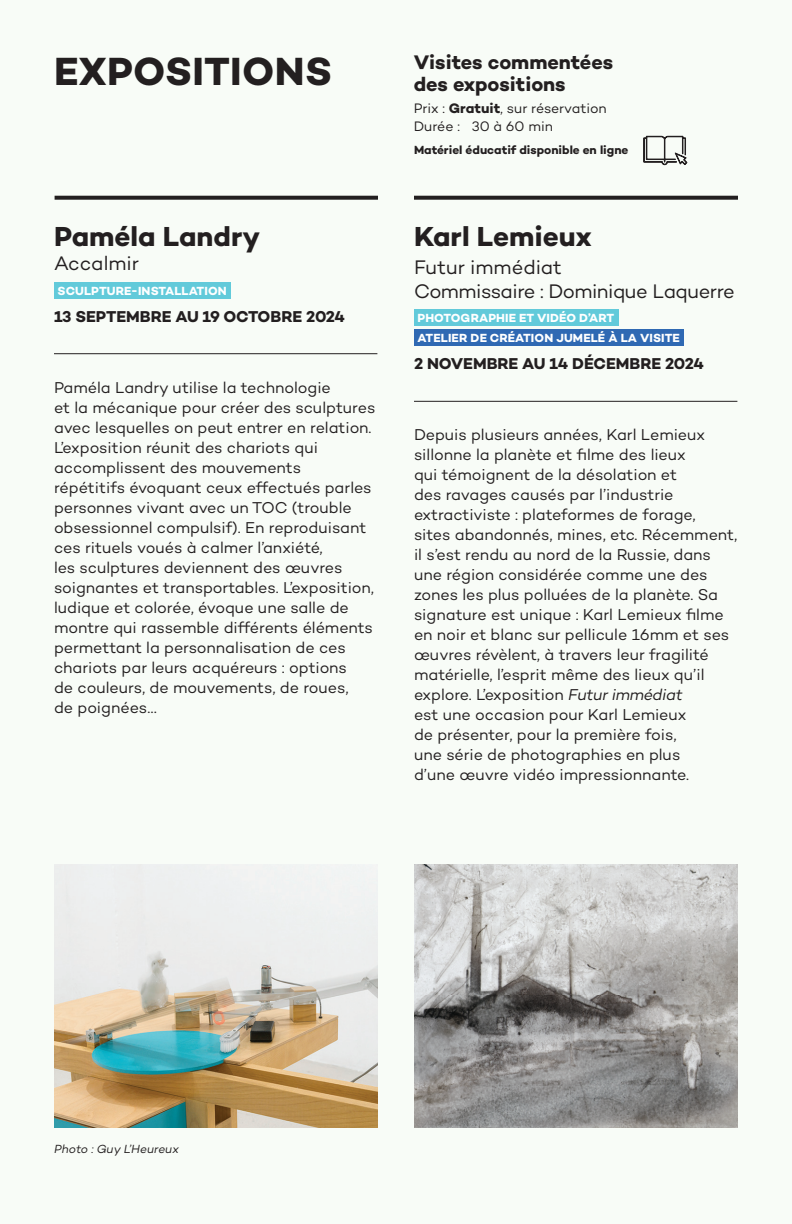
<style>
.page{position:relative;width:792px;height:1224px;background:#f8fcf7}
.page>*{position:absolute;margin:0;border:0;box-sizing:border-box;transform-origin:0 0}
.t1{font:700 40px "Campton";letter-spacing:.01em;color:#231f20}
.t2{font:700 28px "Campton";color:#231f20}
.t3{font:20px/24px "Campton";letter-spacing:-.02em;color:#231f20}
.t4{font:700 20px/22px "Campton";color:#231f20}
.t5{font:20px "Campton";color:#231f20}
.t6{font:16px/20px "Campton";letter-spacing:-.005em;color:#231f20}
.t7{font:700 16px "Campton";letter-spacing:-.005em;color:#231f20}
.t8{font:14px/18px "Campton";color:#231f20}
.t9{font:700 12px/20px "Campton";letter-spacing:.01em;color:#fff}
.t10{font:700 12px "Campton";color:#231f20}
.t11{font:italic 12px "Campton";letter-spacing:-.005em;color:#231f20}
.s1{font-weight:700}
.s2{font-style:italic}
</style>
<div class="page">
<img style="left:414px;top:865px;width:324px;height:262px">
<img style="left:54px;top:865px;width:324px;height:262px">
<div style="left:54px;top:282px;width:176px;height:16px;background:#62cada"></div>
<hr style="left:54px;top:353px;width:323px;height:1px;background:#231f20">
<div style="left:414px;top:309px;width:204px;height:17px;background:#62cada"></div>
<div style="left:414px;top:329px;width:270px;height:17px;background:#2f69b3"></div>
<hr style="left:414px;top:401px;width:323px;height:1px;background:#231f20">
<svg style="left:55px;top:196px;width:323px;height:4px"></svg>
<svg style="left:414px;top:196px;width:324px;height:4px"></svg>
<svg style="left:643px;top:136px;width:45px;height:30px"></svg>
<h1 class="t1" style="left:54px;top:46px;width:279px">EXPOSITIONS</h1>
<h2 class="t2" style="left:54px;top:219px;width:208px">Paméla Landry</h2>
<p class="t5" style="left:54px;top:251px;width:87px">Accalmir</p>
<p class="t9" style="left:58px;top:280px;width:171px">SCULPTURE-INSTALLATION</p>
<p class="t7" style="left:54px;top:306px;width:292px">13 SEPTEMBRE AU 19 OCTOBRE 2024</p>
<p class="t6" style="left:54px;top:377px;width:323px">Paméla Landry utilise la technologie<br>et la mécanique pour créer des sculptures avec lesquelles on peut entrer en relation.<br>L’exposition réunit des chariots qui accomplissent des mouvements répétitifs évoquant ceux effectués parles personnes vivant avec un TOC (trouble obsessionnel compulsif). En reproduisant ces rituels voués à calmer l’anxiété,<br>les sculptures deviennent des œuvres soignantes et transportables. L’exposition, ludique et colorée, évoque une salle de montre qui rassemble différents éléments permettant la personnalisation de ces chariots par leurs acquéreurs : options<br>de couleurs, de mouvements, de roues,<br>de poignées…</p>
<p class="t4" style="left:414px;top:51px;width:201px">Visites commentées des expositions</p>
<p class="t8" style="left:414px;top:99px;width:194px">Prix : <span class="s1">Gratuit</span>, sur réservation<br>Durée : 30 à 60 min</p>
<p class="t10" style="left:414px;top:143px;width:216px">Matériel éducatif disponible en ligne</p>
<h2 class="t2" style="left:414px;top:219px;width:179px">Karl Lemieux</h2>
<p class="t3" style="left:414px;top:255px;width:322px">Futur immédiat<br>Commissaire : Dominique Laquerre</p>
<p class="t9" style="left:418px;top:308px;width:264px">PHOTOGRAPHIE ET VIDÉO D’ART<br>ATELIER DE CRÉATION JUMELÉ À LA VISITE</p>
<p class="t7" style="left:414px;top:354px;width:291px">2 NOVEMBRE AU 14 DÉCEMBRE 2024</p>
<p class="t6" style="left:414px;top:424px;width:325px">Depuis plusieurs années, Karl Lemieux sillonne la planète et filme des lieux<br>qui témoignent de la désolation et<br>des ravages causés par l’industrie extractiviste : plateformes de forage,<br>sites abandonnés, mines, etc. Récemment, il s’est rendu au nord de la Russie, dans une région considérée comme une des zones les plus polluées de la planète. Sa signature est unique : Karl Lemieux filme en noir et blanc sur pellicule 16mm et ses œuvres révèlent, à travers leur fragilité matérielle, l’esprit même des lieux qu’il explore. L’exposition <span class="s2">Futur immédiat<br></span>est une occasion pour Karl Lemieux<br>de présenter, pour la première fois,<br>une série de photographies en plus<br>d’une œuvre vidéo impressionnante.</p>
<p class="t11" style="left:54px;top:1141px;width:126px">Photo : Guy L’Heureux</p>
</div>
